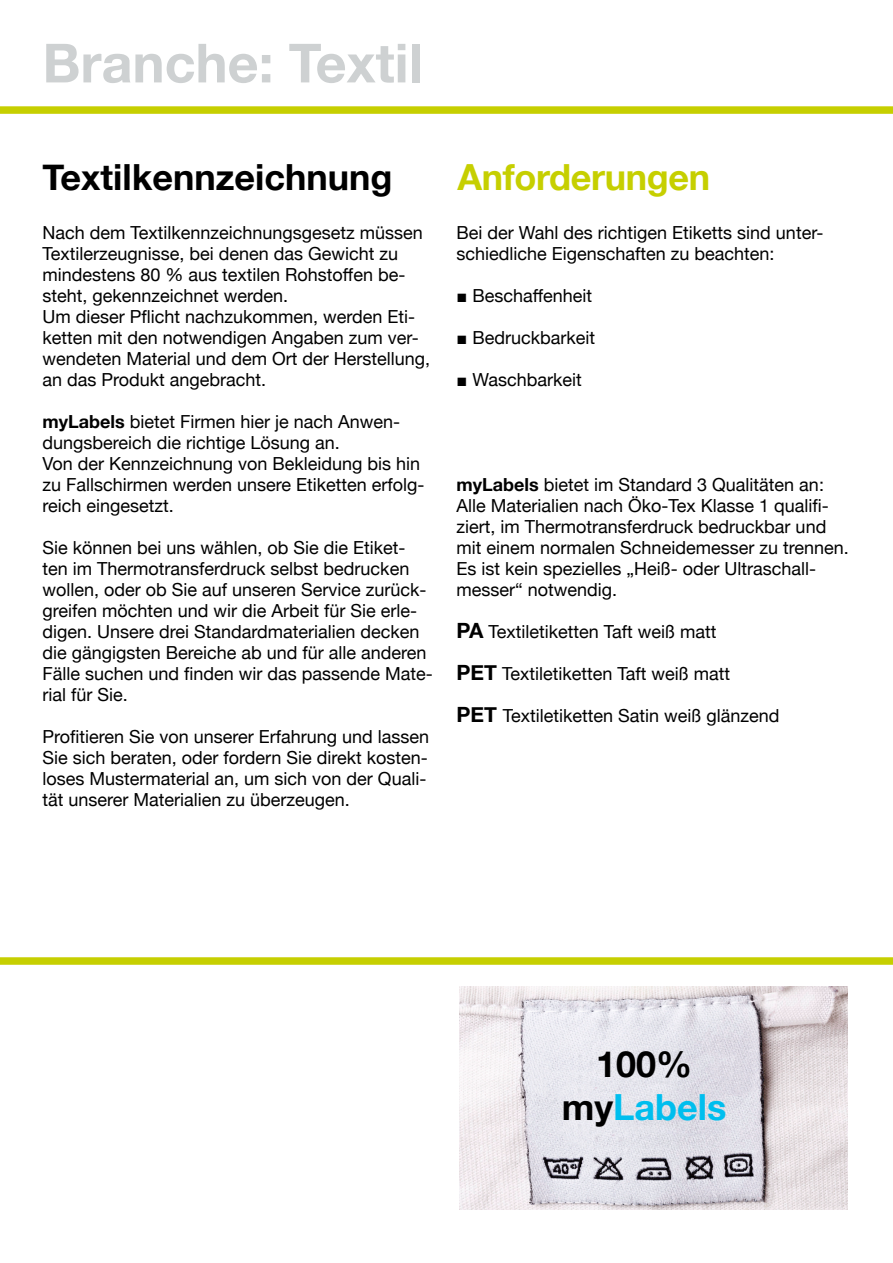
<style>
.page{position:relative;width:893px;height:1263px;background:#fff}
.page>*{position:absolute;margin:0;border:0;box-sizing:border-box;transform-origin:0 0}
.t1{font:700 54px "Helvetica Neue";color:#ced1d2}
.t2{font:700 36px/43.2px "Helvetica Neue";color:#000;text-align:center}
.t3{font:700 36px "Helvetica Neue";letter-spacing:-.01em;color:#c6cf00}
.t4{font:18px/21px "Helvetica Neue";color:#000}
.s1{font-weight:700}
.s2{font-family:"Arial"}
.s3{font-weight:700;font-size:21px}
.s4{color:#00beee}
</style>
<div class="page">
<img style="left:459px;top:987px;width:389px;height:222px">
<div style="left:0;top:106px;width:893px;height:8px;background:#c6cf00"></div>
<div style="left:0;top:957px;width:893px;height:8px;background:#c6cf00"></div>
<h1 class="t1" style="left:43px;top:21px;width:381px">Branche: Textil</h1>
<h2 class="t2" style="left:43px;top:157px;width:351px">Textilkennzeichnung</h2>
<h2 class="t3" style="left:458px;top:149px;width:254px">Anforderungen</h2>
<p class="t4" style="left:43px;top:223px;width:389px">Nach dem Textilkennzeichnungsgesetz müssen Textilerzeugnisse, bei denen das Gewicht zu mindestens 80 % aus textilen Rohstoffen be&shy;steht, gekennzeichnet werden.<br>Um dieser Pflicht nachzukommen, werden Eti&shy;ketten mit den notwendigen Angaben zum ver&shy;wendeten Material und dem Ort der Herstellung, an das Produkt angebracht.</p>
<p class="t4" style="left:43px;top:412px;width:384px"><span class="s1">myLabels</span> bietet Firmen hier je nach Anwen&shy;dungsbereich die richtige Lösung an.<br>Von der Kennzeichnung von Bekleidung bis hin zu Fallschirmen werden unsere Etiketten erfolg&shy;reich eingesetzt.</p>
<p class="t4" style="left:43px;top:538px;width:392px">Sie können bei uns wählen, ob Sie die Etiket&shy;ten im Thermotransferdruck selbst bedrucken wollen, oder ob Sie auf unseren Service zurück&shy;greifen möchten und wir die Arbeit für Sie erle&shy;digen. Unsere drei Standardmaterialien decken die gängigsten Bereiche ab und für alle anderen Fälle suchen und finden wir das passende Mate&shy;rial für Sie.</p>
<p class="t4" style="left:43px;top:727px;width:388px">Profitieren Sie von unserer Erfahrung und lassen Sie sich beraten, oder fordern Sie direkt kosten&shy;loses Mustermaterial an, um sich von der Quali&shy;tät unserer Materialien zu überzeugen.</p>
<p class="t4" style="left:457px;top:223px;width:368px">Bei der Wahl des richtigen Etiketts sind unter&shy;schiedliche Eigenschaften zu beachten:</p>
<p class="t4" style="left:457px;top:286px;width:137px"><span class="s2">■</span> Beschaffenheit</p>
<p class="t4" style="left:457px;top:328px;width:140px"><span class="s2">■</span> Bedruckbarkeit</p>
<p class="t4" style="left:457px;top:370px;width:127px"><span class="s2">■</span> Waschbarkeit</p>
<p class="t4" style="left:457px;top:475px;width:394px"><span class="s1">myLabels</span> bietet im Standard 3 Qualitäten an:<br>Alle Materialien nach Öko-Tex Klasse 1 qualifi&shy;ziert, im Thermotransferdruck bedruckbar und mit einem normalen Schneidemesser zu trennen.<br>Es ist kein spezielles „Heiß- oder Ultraschall&shy;messer“ notwendig.</p>
<p class="t4" style="left:457px;top:622px;width:261px"><span class="s3">PA</span> Textiletiketten Taft weiß matt</p>
<p class="t4" style="left:457px;top:664px;width:275px"><span class="s3">PET</span> Textiletiketten Taft weiß matt</p>
<p class="t4" style="left:457px;top:706px;width:324px"><span class="s3">PET</span> Textiletiketten Satin weiß glänzend</p>
<h2 class="t2" style="left:562px;top:1043px;width:166px">100% my<span class="s4">Labels</span></h2>
</div>
